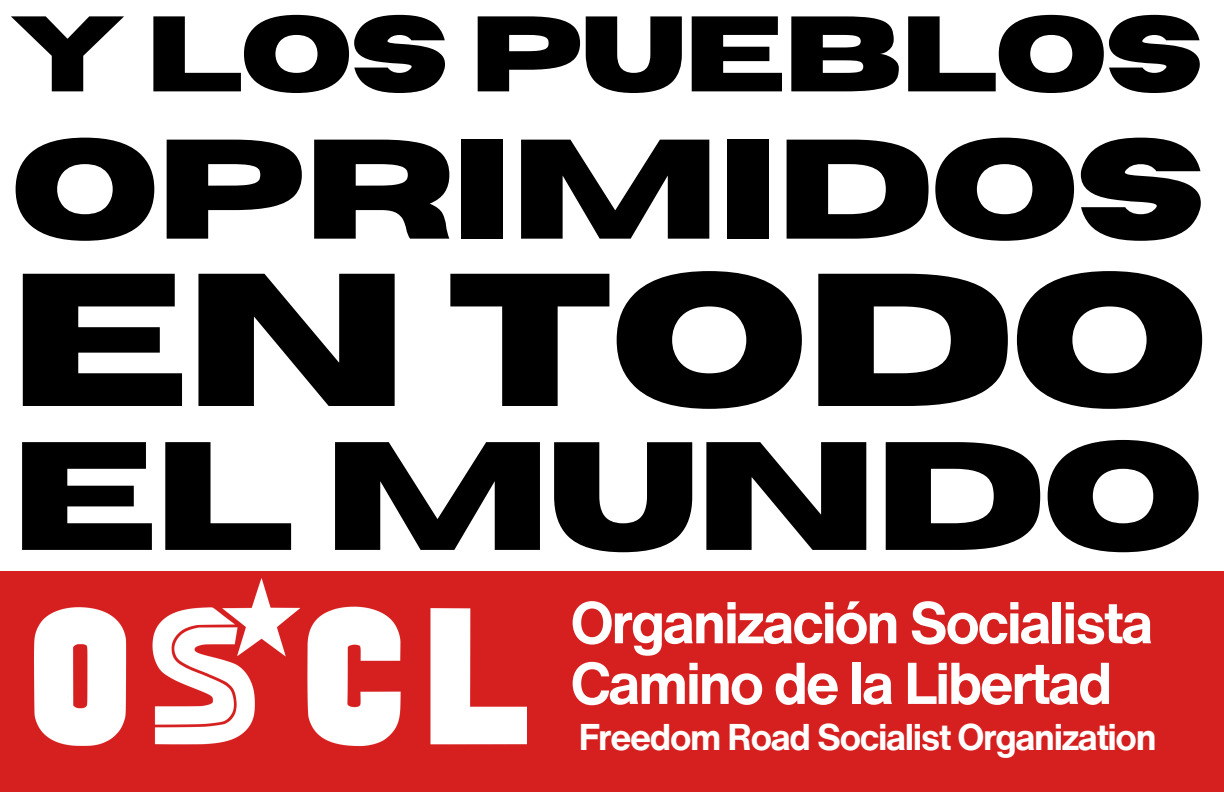
<style>
.page{position:relative;width:1224px;height:792px;background:#fff}
.page>*{position:absolute;margin:0;border:0;box-sizing:border-box;transform-origin:0 0}
.t1{font:700 188.7px "Horizon";letter-spacing:-.03em;color:#000}
.t2{font:700 153.8px "Horizon";letter-spacing:-.03em;color:#000}
.t3{font:700 141.3px "Horizon";letter-spacing:-.03em;color:#000}
.t4{font:700 107px "Horizon";letter-spacing:-.03em;color:#000}
.t5{font:700 57.8px/60.7px "Helvetica Now Text";letter-spacing:-.04em;color:#fff}
.t6{font:700 36.3px "Helvetica Now Text";letter-spacing:-.04em;color:#fff}
</style>
<div class="page">
<div style="left:0;top:571px;width:1224px;height:221px;background:#d6201f"></div>
<img style="left:35px;top:578px;width:492px;height:169px">
<h2 class="t4" style="left:10px;top:2px;width:1195px">Y LOS PUEBLOS</h2>
<p class="t3" style="left:10px;top:120px;width:1198px">OPRIMIDOS</p>
<h4 class="t1" style="left:8px;top:248px;width:1203px">EN TODO</h4>
<p class="t2" style="left:10px;top:421px;width:1196px">EL MUNDO</p>
<h2 class="t5" style="left:571px;top:591px;width:584px">Organización Socialista<br>Camino de la Libertad</h2>
<h1 class="t6" style="left:579px;top:710px;width:579px">Freedom Road Socialist Organization</h1>
</div>
